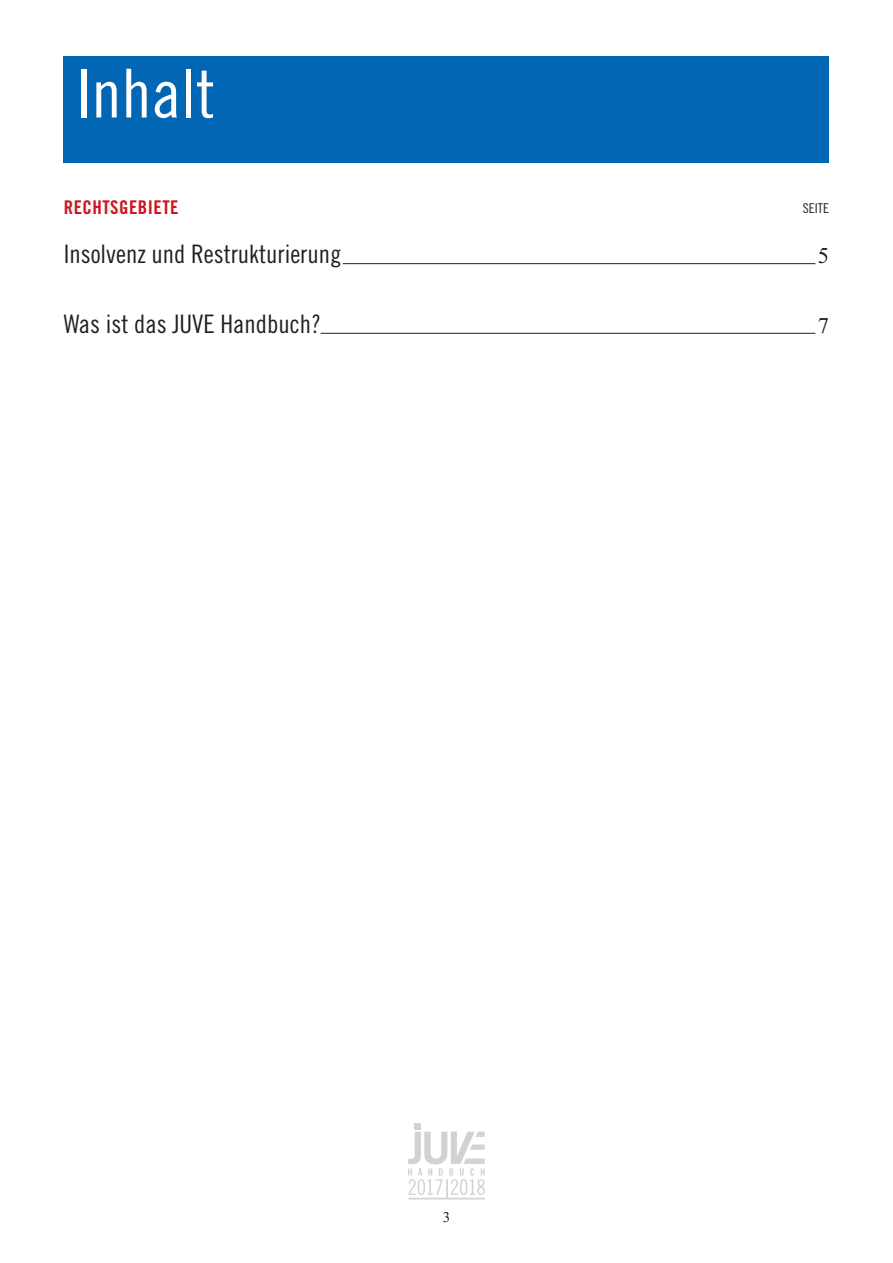
<style>
.page{position:relative;width:893px;height:1263px;background:#fff}
.page>*{position:absolute;margin:0;border:0;box-sizing:border-box;transform-origin:0 0}
.t1{font:67.5px "Trade Gothic LT Std Cn 18";color:#fff}
.t2{font:25.5px "Trade Gothic LT Std Cn 18";color:#231f20}
.t3{font:22.5px "Juve Times New Roman";color:#231f20}
.t4{font:18.9px "Trade Gothic LT Std Bd Cn 20";letter-spacing:.025em;color:#cd151d}
.t5{font:15px "Juve Times New Roman";color:#231f20}
.t6{font:13.5px "Trade Gothic LT Std Cn 18";color:#231f20}
</style>
<div class="page">
<svg style="left:408px;top:1123px;width:77px;height:76px"></svg>
<div style="left:64px;top:56px;width:765px;height:107px;background:#0166b3"></div>
<hr style="left:343px;top:263px;width:472px;height:1px;background:#231f20">
<hr style="left:321px;top:333px;width:494px;height:1px;background:#231f20">
<h1 class="t1" style="left:77px;top:53px;width:140px">Inhalt</h1>
<p class="t4" style="left:64px;top:196px;width:116px">RECHTSGEBIETE</p>
<p class="t2" style="left:64px;top:239px;width:279px">Insolvenz und Restrukturierung</p>
<p class="t3" style="left:818px;top:243px;width:13px">5</p>
<p class="t6" style="left:803px;top:200px;width:28px">SEITE</p>
<p class="t2" style="left:64px;top:309px;width:259px">Was ist das JUVE Handbuch?</p>
<p class="t3" style="left:818px;top:313px;width:13px">7</p>
<p class="t5" style="left:443px;top:1209px;width:9px">3</p>
</div>
